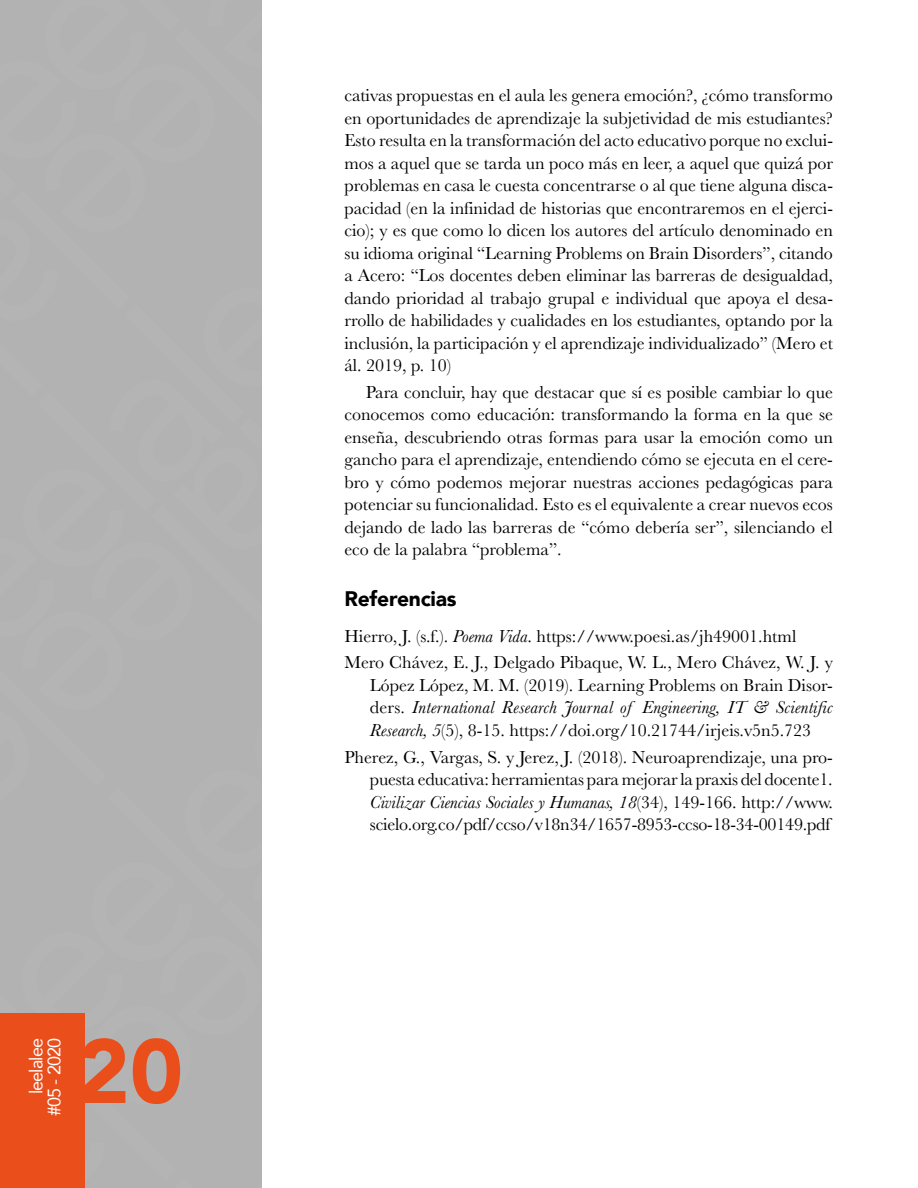
<style>
.page{position:relative;width:918px;height:1188px;background:#fff}
.page>*{position:absolute;margin:0;border:0;box-sizing:border-box;transform-origin:0 0}
.t1{font:900 90px "Avenir";color:#e94e1b}
.t2{font:900 21px "Avenir";letter-spacing:-.01em;color:#000}
.t3{font:18px/22.5px "Baskerville";color:#000;text-align:justify}
.t4{font:18px/18px "Avenir";letter-spacing:-.055em;color:#fff;text-align:right}
.s1{font-style:italic}
</style>
<div class="page">
<div style="left:0;top:0;width:261px;height:1188px;background:#b3b2b2"></div>
<div style="left:0;top:1013px;width:85px;height:175px;background:#e94e1b"></div>
<p class="t4" style="left:27px;top:1116px;width:80px;rotate:-90deg">leelalee #05 - 2020</p>
<h1 class="t1" style="left:77px;top:995px;width:108px">20</h1>
<p class="t3" style="left:344px;top:84px;width:490px">cativas propuestas en el aula les genera emoción?, ¿cómo transformo en oportunidades de aprendizaje la subjetividad de mis estudiantes?<br>Esto resulta en la transformación del acto educativo porque no exclui&shy;mos a aquel que se tarda un poco más en leer, a aquel que quizá por problemas en casa le cuesta concentrarse o al que tiene alguna disca&shy;pacidad (en la infinidad de historias que encontraremos en el ejerci&shy;cio); y es que como lo dicen los autores del artículo denominado en su idioma original “Learning Problems on Brain Disorders”, citando a Acero: “Los docentes deben eliminar las barreras de desigualdad, dando prioridad al trabajo grupal e individual que apoya el desa&shy;rrollo de habilidades y cualidades en los estudiantes, optando por la inclusión, la participación y el aprendizaje individualizado” (Mero et ál. 2019, p. 10)</p>
<p class="t3" style="left:344px;top:381px;width:490px;text-indent:21px">Para concluir, hay que destacar que sí es posible cambiar lo que conocemos como educación: transformando la forma en la que se enseña, descubriendo otras formas para usar la emoción como un gancho para el aprendizaje, entendiendo cómo se ejecuta en el cere&shy;bro y cómo podemos mejorar nuestras acciones pedagógicas para potenciar su funcionalidad. Esto es el equivalente a crear nuevos ecos dejando de lado las barreras de “cómo debería ser”, silenciando el eco de la palabra “problema”.</p>
<p class="t2" style="left:344px;top:581px;width:114px">Referencias</p>
<p class="t3" style="left:344px;top:623px;width:490px;line-height:26.7px">Hierro, J. (s.f.). <span class="s1">Poema Vida</span>. https://www.poesi.as/jh49001.html<br>Mero Chávez, E. J., Delgado Pibaque, W. L., Mero Chávez, W. J. y</p>
<p class="t3" style="left:370px;top:674px;width:465px">López López, M. M. (2019). Learning Problems on Brain Disor&shy;ders. <span class="s1">International Research Journal of Engineering, IT &amp; Scientific Research, 5</span>(5), 8-15. https://doi.org/10.21744/irjeis.v5n5.723</p>
<p class="t3" style="left:370px;top:746px;width:465px;text-indent:-26px">Pherez, G., Vargas, S. y Jerez, J. (2018). Neuroaprendizaje, una pro&shy;puesta educativa: herramientas para mejorar la praxis del docente1.<br><span class="s1">Civilizar Ciencias Sociales y Humanas, 18</span>(34), 149-166. http://www. scielo.org.co/pdf/ccso/v18n34/1657-8953-ccso-18-34-00149.pdf</p>
</div>
